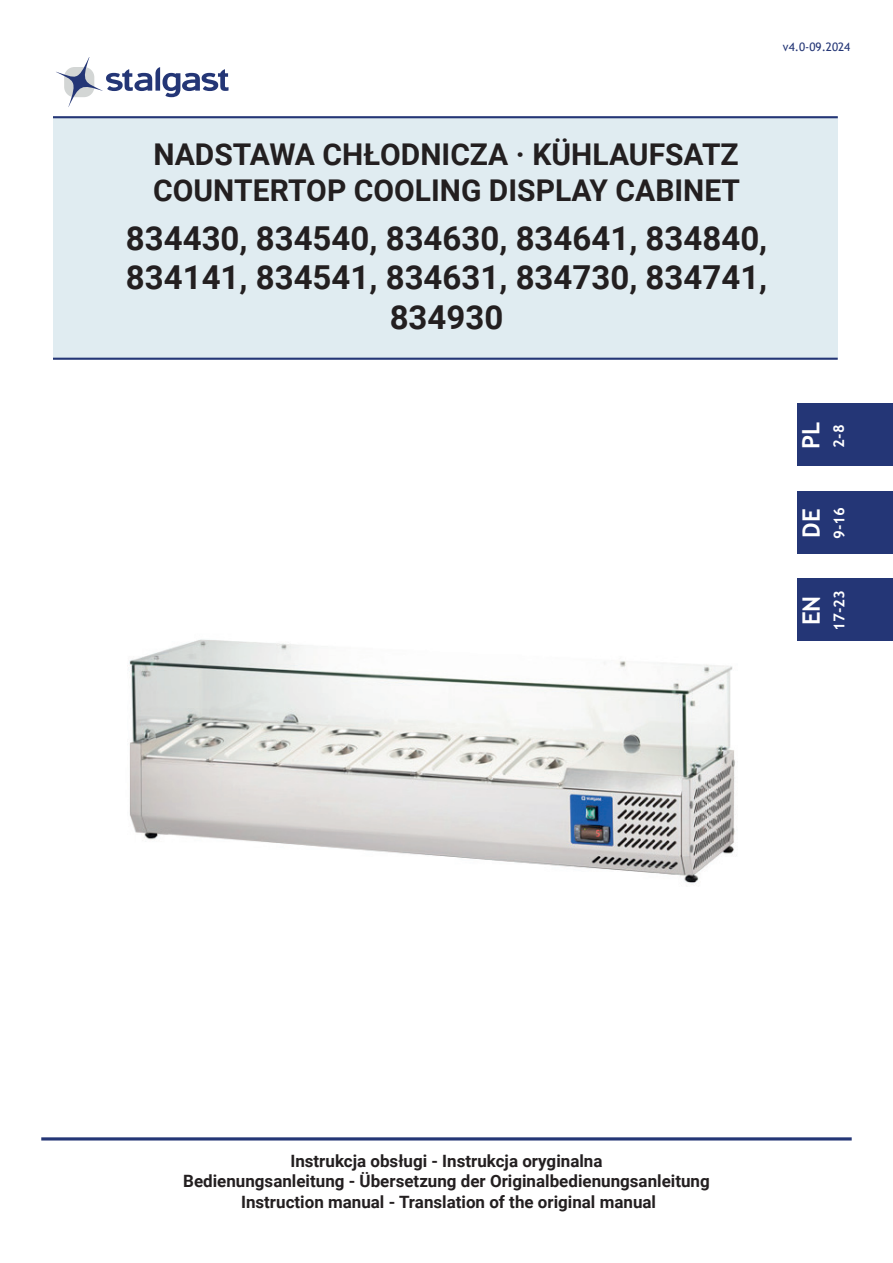
<style>
.page{position:relative;width:893px;height:1263px;background:#fff}
.page>*{position:absolute;margin:0;border:0;box-sizing:border-box;transform-origin:0 0}
.t1{font:700 33px/39.6px "Roboto";color:#231f20;text-align:center}
.t2{font:700 30px/36px "Roboto";color:#231f20}
.t3{font:700 24px "Trebuchet MS";color:#fff}
.t4{font:700 16.95px/20.4px "Roboto";color:#231f20;text-align:center}
.t5{font:700 15px "Trebuchet MS";color:#fff}
.t6{font:11.7px "Trebuchet MS";color:#243676}
</style>
<div class="page">
<div style="left:53px;top:118px;width:785px;height:241px;background:#e0ecf1"></div>
<hr style="left:41px;top:1137px;width:811px;height:3px;background:#243676">
<hr style="left:53px;top:116px;width:785px;height:2px;background:#243676">
<hr style="left:53px;top:358px;width:785px;height:2px;background:#243676">
<div style="left:798px;top:404px;width:95px;height:62px;background:#243676"></div>
<div style="left:798px;top:491px;width:95px;height:62px;background:#243676"></div>
<div style="left:798px;top:578px;width:95px;height:62px;background:#243676"></div>
<img style="left:129px;top:639px;width:608px;height:246px">
<svg style="left:53px;top:57px;width:187px;height:60px"></svg>
<p class="t6" style="left:783px;top:40px;width:69px">v4.0-09.2024</p>
<h2 class="t2" style="left:153px;top:136px;width:589px">NADSTAWA CHŁODNICZA · KÜHLAUFSATZ<br>COUNTERTOP COOLING DISPLAY CABINET</h2>
<h1 class="t1" style="left:126px;top:217px;width:643px">834430, 834540, 834630, 834641, 834840,<br>834141, 834541, 834631, 834730, 834741,<br>834930</h1>
<h3 class="t3" style="left:796px;top:449px;width:29px;rotate:-90deg">PL</h3>
<p class="t5" style="left:830px;top:448px;width:25px;rotate:-90deg">2-8</p>
<h3 class="t3" style="left:796px;top:538px;width:31px;rotate:-90deg">DE</h3>
<p class="t5" style="left:830px;top:539px;width:33px;rotate:-90deg">9-16</p>
<h3 class="t3" style="left:796px;top:625px;width:31px;rotate:-90deg">EN</h3>
<p class="t5" style="left:830px;top:631px;width:42px;rotate:-90deg">17-23</p>
<p class="t4" style="left:183px;top:1150px;width:528px">Instrukcja obsługi - Instrukcja oryginalna<br>Bedienungsanleitung - Übersetzung der Originalbedienungsanleitung<br>Instruction manual - Translation of the original manual</p>
</div>
